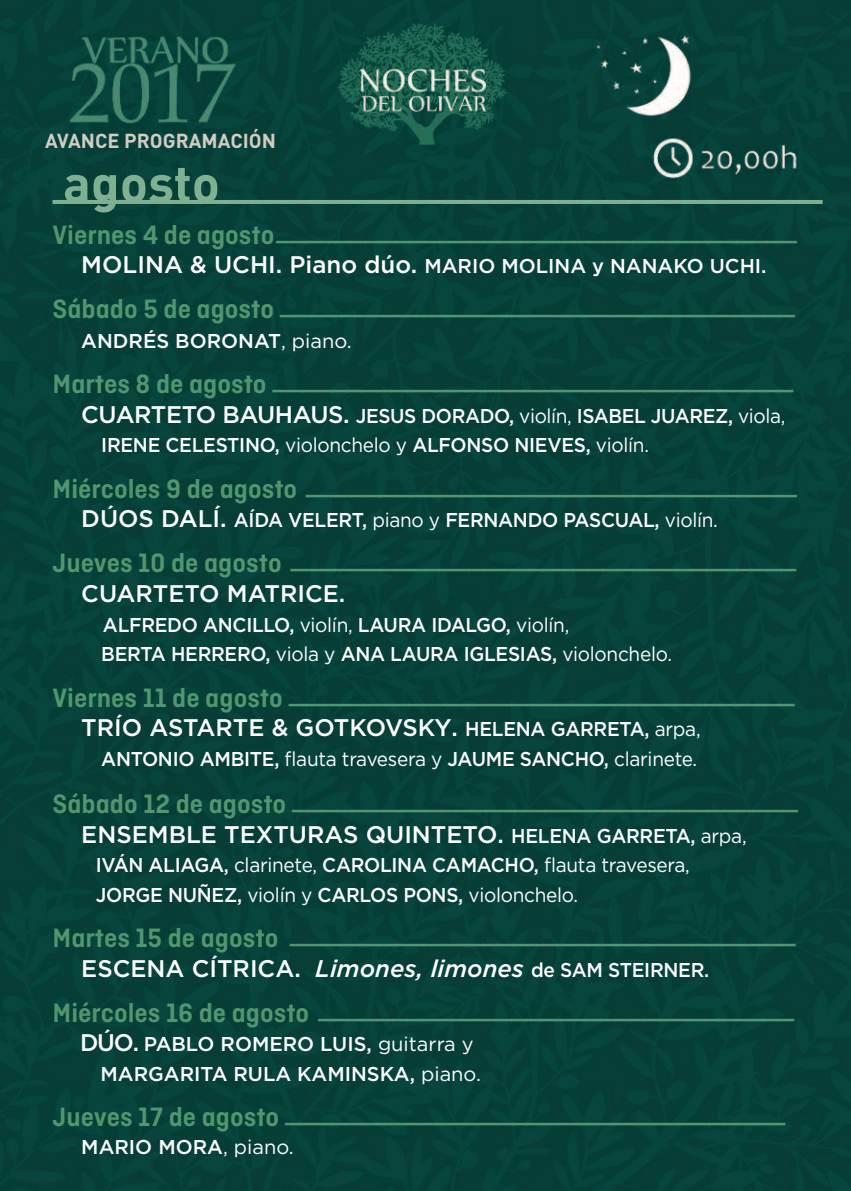
<style>
.page{position:relative;width:851px;height:1191px;background:#fff}
.page>*{position:absolute;margin:0;border:0;box-sizing:border-box;transform-origin:0 0}
.t1{font:700 52px "DIN";color:#80b092}
.t2{font:600 28px "Ciutadella";color:#52966f}
.t3{font:500 24px "Gotham";color:#fff}
.t4{font:italic 500 24px "Gotham";color:#fff}
.t5{font:500 20px/29.6px "Gotham";letter-spacing:-.015em;color:#fff;scale:.95 1}
.t6{font:500 20px/29.6px "Gotham";letter-spacing:-.015em;color:#fff}
.t7{font:700 20px "DIN";color:#d2ccc3}
.s1{font-size:24px}
.s2{font-weight:400}
.s3{font-size:20px}
.s4{font-weight:400;font-size:20px}
.s5{font-style:normal}
.s6{font-style:normal;font-size:20px}
</style>
<div class="page">
<div style="left:0;top:0;width:850px;height:1191px;background:#074038"></div>
<hr style="left:52px;top:200px;width:770px;height:4px;background:#80b092">
<p class="t7" style="left:45px;top:128px;width:232px">AVANCE PROGRAMACIÓN</p>
<h1 class="t1" style="left:63px;top:149px;width:158px">agosto</h1>
<p class="t2" style="left:52px;top:220px;width:747px">V i e r n e s 4 d e a g o s t o ___________________________________</p>
<p class="t6" style="left:81px;top:253px;width:686px"><span class="s1">MOLINA &amp; UCHI. Piano dúo.</span> MARIO MOLINA y NANAKO UCHI.</p>
<p class="t2" style="left:52px;top:295px;width:745px">Sábado 5 de agosto __________________________________</p>
<p class="t6" style="left:81px;top:328px;width:272px">ANDRÉS BORONAT<span class="s2">, piano.</span></p>
<p class="t2" style="left:52px;top:370px;width:744px">M a r t e s 8 d e a g o s t o ___________________________________</p>
<p class="t5" style="left:101px;top:402px;width:721px;text-indent:-20px"><span class="s1">CUARTETO BAUHAUS.</span> JESUS DORADO, <span class="s2">violín,</span> ISABEL JUAREZ, <span class="s2">viola,<br></span>IRENE CELESTINO, <span class="s2">violonchelo y</span> ALFONSO NIEVES, <span class="s2">violín.</span></p>
<p class="t2" style="left:52px;top:474px;width:747px">M i é r c o l e s 9 d e a g o s t o _________________________________</p>
<p class="t5" style="left:81px;top:507px;width:671px"><span class="s1">DÚOS DALÍ.</span> AÍDA VELERT, <span class="s2">piano y</span> FERNANDO PASCUAL, <span class="s2">violín.</span></p>
<p class="t2" style="left:52px;top:549px;width:747px">J u eve s 1 0 d e a g o s t o __________________________________</p>
<p class="t3" style="left:81px;top:585px;width:265px">CUARTETO MATRICE.</p>
<p class="t5" style="left:101px;top:611px;width:602px">ALFREDO ANCILLO, <span class="s2">violín,</span> LAURA IDALGO, <span class="s2">violín,<br></span>BERTA HERRERO, <span class="s2">viola y</span> ANA LAURA IGLESIAS, <span class="s2">violonchelo.</span></p>
<p class="t2" style="left:52px;top:683px;width:745px">V i e r n e s 1 1 d e a g o s t o __________________________________</p>
<p class="t3" style="left:81px;top:719px;width:620px">TRÍO ASTARTE &amp; GOTKOVSKY. <span class="s3">HELENA GARRETA,</span> <span class="s4">arpa,</span></p>
<p class="t5" style="left:101px;top:745px;width:628px">ANTONIO AMBITE, <span class="s2">flauta travesera y</span> JAUME SANCHO, <span class="s2">clarinete.</span></p>
<p class="t2" style="left:52px;top:790px;width:748px">S á b a d o 1 2 d e a g o s t o __________________________________</p>
<p class="t3" style="left:81px;top:825px;width:666px">ENSEMBLE TEXTURAS QUINTETO. <span class="s3">HELENA GARRETA,</span> <span class="s4">arpa,</span></p>
<p class="t5" style="left:96px;top:852px;width:626px">IVÁN ALIAGA, <span class="s2">clarinete,</span> CAROLINA CAMACHO, <span class="s2">flauta travesera,<br></span>JORGE NUÑEZ, <span class="s2">violín y</span> CARLOS PONS, <span class="s2">violonchelo.</span></p>
<p class="t2" style="left:52px;top:924px;width:746px">M a r t e s 1 5 d e a g o s t o __________________________________</p>
<p class="t4" style="left:81px;top:954px;width:629px"><span class="s5">ESCENA CÍTRICA.</span> Limones, limones <span class="s6">de SAM STEIRNER.</span></p>
<p class="t2" style="left:52px;top:998px;width:745px">M i é r c o l e s 1 6 d e a g o s t o ________________________________</p>
<p class="t6" style="left:100px;top:1031px;width:382px;text-indent:-21px"><span class="s1">DÚO.</span> PABLO ROMERO LUIS, <span class="s2">guitarra y<br></span>MARGARITA RULA KAMINSKA, <span class="s2">piano.</span></p>
<p class="t2" style="left:52px;top:1103px;width:736px">Jueves 17 de agosto _________________________________</p>
<p class="t6" style="left:81px;top:1133px;width:214px">MARIO MORA<span class="s2">, piano.</span></p>
</div>
